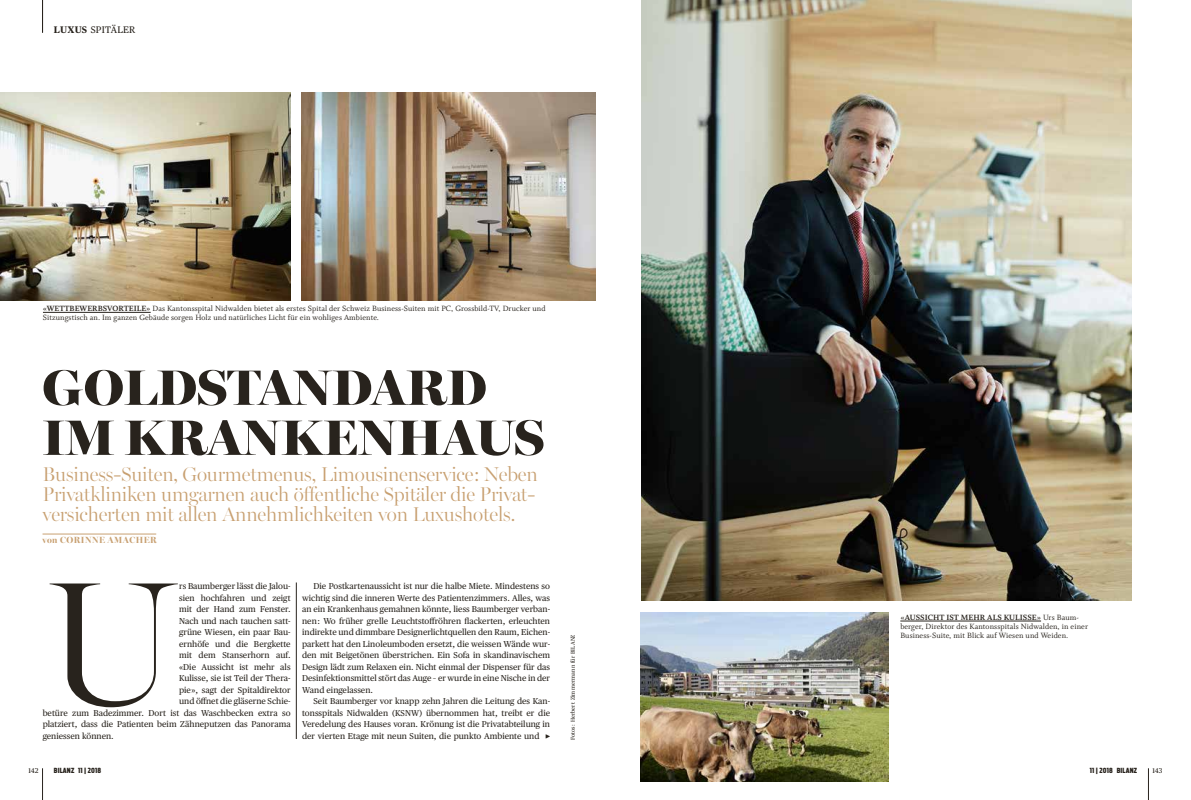
<style>
.page{position:relative;width:1191px;height:800px;background:#fff}
.page>*{position:absolute;margin:0;border:0;box-sizing:border-box;transform-origin:0 0}
.t1{font:300 176.9px "Miller Banner";color:#28231d}
.t2{font:900 50px/50px "Miller Banner";color:#28231d}
.t3{font:300 20px/20px "Miller Banner";letter-spacing:-.01em;color:#c8a071}
.t4{font:9.5px "Publico Text";letter-spacing:.025em;color:#28231d}
.t5{font:700 9px "Miller Banner";letter-spacing:.05em;color:#c8a071}
.t6{font:8.5px/11.5px "Publico Text";color:#28231d;text-align:justify}
.t7{font:8.5px/9px "Whitman";letter-spacing:.01em;color:#28231d}
.t8{font:900 extra-condensed 7px "Antenna";letter-spacing:.02em;color:#28231d}
.t9{font:7px "Publico Text";color:#28231d}
.t10{font:5.5px "Publico Text";letter-spacing:.025em;color:#28231d}
.s1{font-weight:700}
.s2{font-size:8.4px}
.s3{font-family:"Carta Std";font-size:4px}
</style>
<div class="page">
<hr style="left:42px;top:768px;width:1px;height:31px;background:#28231d">
<hr style="left:1148px;top:768px;width:1px;height:31px;background:#28231d">
<hr style="left:42px;top:0;width:1px;height:33px;background:#28231d">
<hr style="left:43px;top:533px;width:113px;height:1px;background:#c8a071">
<img style="left:642px;top:0;width:489px;height:600px">
<img style="left:302px;top:93px;width:293px;height:207px">
<img style="left:0;top:93px;width:291px;height:207px">
<hr style="left:43px;top:312px;width:108px;height:1px;background:#28231d">
<hr style="left:900px;top:620px;width:141px;height:1px;background:#28231d">
<hr style="left:296px;top:582px;width:1px;height:156px;background:#28231d">
<img style="left:641px;top:612px;width:247px;height:169px">
<p class="t4" style="left:54px;top:22px;width:83px"><span class="s1">LUXUS</span> SPITÄLER</p>
<p class="t7" style="left:43px;top:304px;width:504px"><span class="s1">«WETTBEWERBSVORTEILE»</span> Das Kantonsspital Nidwalden bietet als erstes Spital der Schweiz Business-Suiten mit PC, Grossbild-TV, Drucker und<br>Sitzungstisch an. Im ganzen Gebäude sorgen Holz und natürliches Licht für ein wohliges Ambiente.</p>
<h2 class="t2" style="left:43px;top:362px;width:503px">GOLDSTANDARD<br>IM KRANKENHAUS</h2>
<h3 class="t3" style="left:43px;top:464px;width:497px">Business-Suiten, Gourmetmenus, Limousinenservice: Neben<br>Privatkliniken umgarnen auch öffentliche Spitäler die Privat&shy;versicherten mit allen Annehmlichkeiten von Luxushotels.</h3>
<p class="t5" style="left:43px;top:534px;width:116px">von CORINNE AMACHER</p>
<p class="t6" style="left:179px;top:580px;width:113px">rs Baumberger lässt die Jalou-</p>
<p class="t6" style="left:179px;top:591px;width:113px">sien hochfahren und zeigt</p>
<p class="t6" style="left:179px;top:603px;width:113px">mit der Hand zum Fenster.</p>
<p class="t6" style="left:179px;top:614px;width:113px">Nach und nach tauchen satt-</p>
<p class="t6" style="left:179px;top:626px;width:113px">grüne Wiesen, ein paar Bau-</p>
<p class="t6" style="left:179px;top:637px;width:113px">ernhöfe und die Bergkette</p>
<p class="t6" style="left:179px;top:649px;width:113px">mit dem Stanserhorn auf.</p>
<p class="t6" style="left:179px;top:660px;width:113px">«Die Aussicht ist mehr als</p>
<p class="t6" style="left:179px;top:672px;width:113px">Kulisse, sie ist Teil der Thera-</p>
<p class="t6" style="left:179px;top:683px;width:113px">pie», sagt der Spitaldirektor</p>
<p class="t6" style="left:179px;top:695px;width:113px">und öffnet die gläserne Schie-</p>
<p class="t6" style="left:43px;top:706px;width:249px">betüre zum Badezimmer. Dort ist das Waschbecken extra so</p>
<p class="t6" style="left:43px;top:718px;width:249px">platziert, dass die Patienten beim Zähneputzen das Panorama</p>
<p class="t6" style="left:43px;top:729px;width:73px">geniessen können.</p>
<h1 class="t1" style="left:43px;top:537px;width:138px">U</h1>
<p class="t6" style="left:302px;top:580px;width:249px;text-indent:11px">Die Postkartenaussicht ist nur die halbe Miete. Mindestens so wichtig sind die inneren Werte des Patientenzimmers. Alles, was an ein Krankenhaus gemahnen könnte, liess Baumberger verban&shy;nen: Wo früher grelle Leuchtstoffröhren flackerten, erleuchten indirekte und dimmbare Designerlichtquellen den Raum, Eichen&shy;parkett hat den Linoleumboden ersetzt, die weissen Wände wur&shy;den mit Beigetönen überstrichen. Ein Sofa in skandinavischem Design lädt zum Relaxen ein. Nicht einmal der Dispenser für das Desinfektionsmittel stört das Auge – er wurde in eine Nische in der Wand eingelassen.</p>
<p class="t6" style="left:302px;top:695px;width:249px;text-indent:11px">Seit Baumberger vor knapp zehn Jahren die Leitung des Kan&shy;tonsspitals Nidwalden (<span class="s2">KSNW</span>) übernommen hat, treibt er die Veredelung des Hauses voran. Krönung ist die Privatabteilung in der vierten Etage mit neun Suiten, die punkto Ambiente und <span class="s3">•</span></p>
<p class="t10" style="left:568px;top:740px;width:107px;rotate:-90deg">Fotos: Herbert Zimmermann für BILANZ</p>
<p class="t7" style="left:900px;top:612px;width:189px"><span class="s1">«AUSSICHT IST MEHR ALS KULISSE»</span> Urs Baum&shy;berger, Direktor des Kantonsspitals Nidwalden, in einer</p>
<p class="t7" style="left:900px;top:630px;width:170px">Business-Suite, mit Blick auf Wiesen und Weiden.</p>
<p class="t9" style="left:28px;top:765px;width:12px">142</p>
<p class="t8" style="left:54px;top:766px;width:49px">BILANZ 11 | 2018</p>
<p class="t8" style="left:1089px;top:766px;width:49px">11 | 2018 BILANZ</p>
<p class="t9" style="left:1152px;top:765px;width:12px">143</p>
</div>
